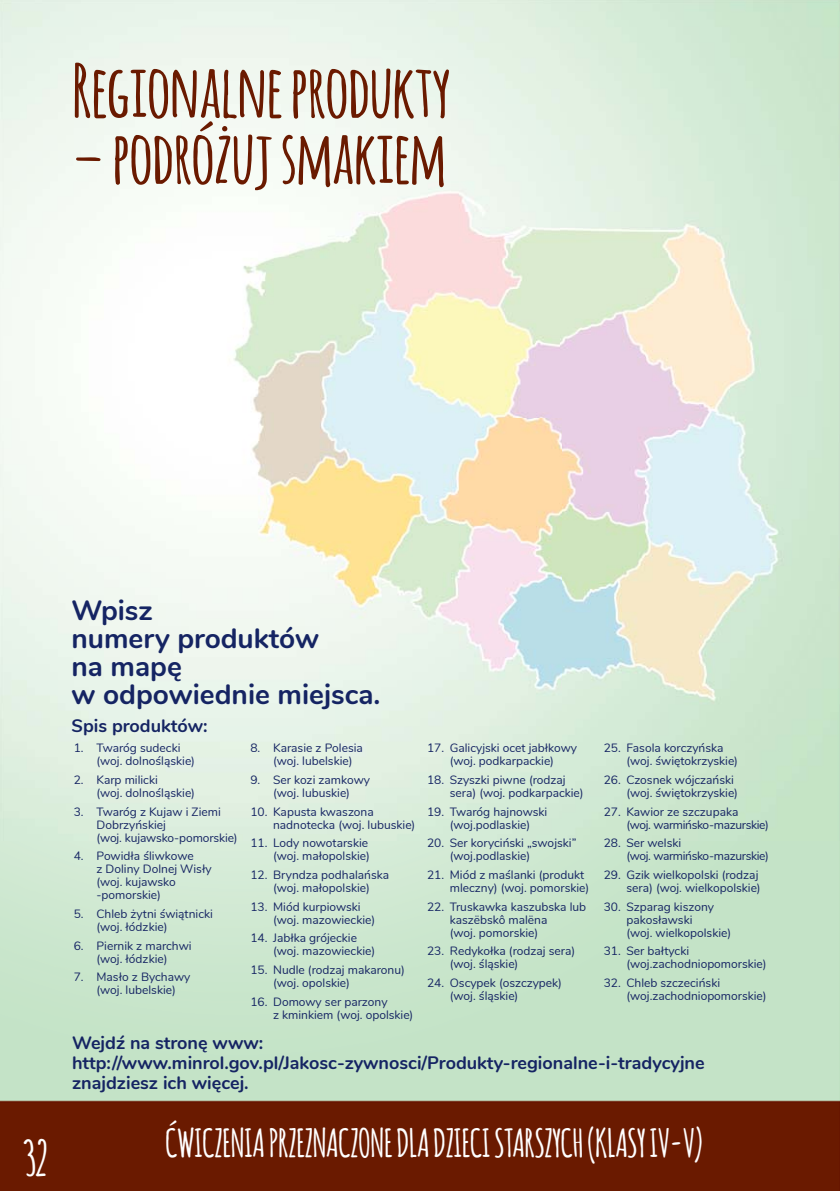
<style>
.page{position:relative;width:840px;height:1191px;background:#fff}
.page>*{position:absolute;margin:0;border:0;box-sizing:border-box;transform-origin:0 0}
.t1{font:700 72px "Amatic";color:#6a1a00}
.t2{font:700 48px "Amatic";color:#fff}
.t3{font:700 38px "Amatic";color:#fff}
.t4{font:700 28px/28px "Nunito";color:#152463}
.t5{font:700 18px/20px "Nunito";color:#152463}
.t6{font:12px/13px "Nunito";color:#152463}
.t7{font:12px/13px "Nunito";letter-spacing:-.03em;color:#152463}
</style>
<div class="page">
<img style="left:0;top:0;width:839px;height:1191px">
<img style="left:24px;top:1139px;width:23px;height:37px">
<h1 class="t1" style="left:72px;top:50px;width:379px">Regionalne produkty</h1>
<h1 class="t1" style="left:72px;top:116px;width:375px">– podróżuj smakiem</h1>
<h2 class="t2" style="left:24px;top:1131px;width:25px">32</h2>
<h3 class="t4" style="left:71px;top:596px;width:310px">Wpisz<br>numery produktów<br>na mapę<br>w odpowiednie miejsca.</h3>
<h3 class="t5" style="left:71px;top:715px;width:137px">Spis produktów:</h3>
<p class="t6" style="left:96px;top:742px;width:100px;text-indent:-23px">1. Twaróg sudecki (woj. dolnośląskie)</p>
<p class="t6" style="left:96px;top:773px;width:100px;text-indent:-23px">2. Karp milicki<br>(woj. dolnośląskie)</p>
<p class="t6" style="left:96px;top:805px;width:142px;text-indent:-23px">3. Twaróg z Kujaw i Ziemi<br>Dobrzyńskiej<br>(woj. kujawsko-pomorskie)</p>
<p class="t6" style="left:96px;top:850px;width:116px;text-indent:-23px">4. Powidła śliwkowe<br>z Doliny Dolnej Wisły (woj. kujawsko -pomorskie)</p>
<p class="t6" style="left:96px;top:907px;width:118px;text-indent:-23px">5. Chleb żytni świątnicki (woj. łódzkie)</p>
<p class="t6" style="left:74px;top:939px;width:119px;text-align:center">6. Piernik z marchwi (woj. łódzkie)</p>
<p class="t6" style="left:96px;top:971px;width:95px;text-indent:-23px">7. Masło z Bychawy (woj. lubelskie)</p>
<p class="t6" style="left:273px;top:742px;width:91px;text-indent:-23px">8. Karasie z Polesia (woj. lubelskie)</p>
<p class="t6" style="left:250px;top:773px;width:121px;text-align:center">9. Ser kozi zamkowy (woj. lubuskie)</p>
<p class="t6" style="left:273px;top:805px;width:144px;text-indent:-23px">10. Kapusta kwaszona nadnotecka (woj. lubuskie)</p>
<p class="t6" style="left:250px;top:837px;width:121px;text-align:right">11. Lody nowotarskie (woj. małopolskie)</p>
<p class="t6" style="left:250px;top:868px;width:140px;text-align:center">12. Bryndza podhalańska (woj. małopolskie)</p>
<p class="t6" style="left:273px;top:900px;width:103px;text-indent:-23px">13. Miód kurpiowski (woj. mazowieckie)</p>
<p class="t6" style="left:273px;top:932px;width:103px;text-indent:-23px">14. Jabłka grójeckie (woj. mazowieckie)</p>
<p class="t6" style="left:273px;top:963px;width:133px;text-indent:-23px">15. Nudle (rodzaj makaronu) (woj. opolskie)</p>
<p class="t6" style="left:273px;top:995px;width:142px;text-indent:-23px">16. Domowy ser parzony<br>z kminkiem (woj. opolskie)</p>
<p class="t6" style="left:427px;top:742px;width:151px;text-align:center">17. Galicyjski ocet jabłkowy (woj. podkarpackie)</p>
<p class="t6" style="left:449px;top:773px;width:135px;text-indent:-23px">18. Szyszki piwne (rodzaj sera) (woj. podkarpackie)</p>
<p class="t6" style="left:427px;top:805px;width:122px;text-align:center">19. Twaróg hajnowski (woj.podlaskie)</p>
<p class="t6" style="left:449px;top:837px;width:128px;text-indent:-23px">20. Ser koryciński „swojski” (woj.podlaskie)</p>
<p class="t6" style="left:449px;top:868px;width:141px;text-indent:-23px">21. Miód z maślanki (produkt mleczny) (woj. pomorskie)</p>
<p class="t6" style="left:449px;top:900px;width:138px;text-indent:-23px">22. Truskawka kaszubska lub kaszëbskô malëna<br>(woj. pomorskie)</p>
<p class="t6" style="left:449px;top:945px;width:127px;text-indent:-23px">23. Redykołka (rodzaj sera) (woj. śląskie)</p>
<p class="t6" style="left:449px;top:976px;width:114px;text-indent:-23px">24. Oscypek (oszczypek) (woj. śląskie)</p>
<p class="t6" style="left:626px;top:742px;width:113px;text-indent:-23px">25. Fasola korczyńska (woj. świętokrzyskie)</p>
<p class="t6" style="left:626px;top:773px;width:113px;text-indent:-23px">26. Czosnek wójczański (woj. świętokrzyskie)</p>
<p class="t7" style="left:626px;top:805px;width:144px;text-indent:-23px">27. Kawior ze szczupaka<br>(woj. warmińsko-mazurskie)</p>
<p class="t7" style="left:626px;top:837px;width:144px;text-indent:-23px">28. Ser welski<br>(woj. warmińsko-mazurskie)</p>
<p class="t6" style="left:603px;top:868px;width:158px;text-align:right">29. Gzik wielkopolski (rodzaj sera) (woj. wielkopolskie)</p>
<p class="t6" style="left:626px;top:900px;width:106px;text-indent:-23px">30. Szparag kiszony pakosławski<br>(woj. wielkopolskie)</p>
<p class="t6" style="left:626px;top:945px;width:142px;text-indent:-23px">31. Ser bałtycki (woj.zachodniopomorskie)</p>
<p class="t6" style="left:626px;top:976px;width:142px;text-indent:-23px">32. Chleb szczeciński (woj.zachodniopomorskie)</p>
<h3 class="t5" style="left:72px;top:1032px;width:633px">Wejdź na stronę www: http://www.minrol.gov.pl/Jakosc-zywnosci/Produkty-regionalne-i-tradycyjne znajdziesz ich więcej.</h3>
<h3 class="t3" style="left:165px;top:1121px;width:538px">ĆWICZENIA PRZEZNACZONE DLA DZIECI STARSZYCH (KLASY IV-V)</h3>
</div>
